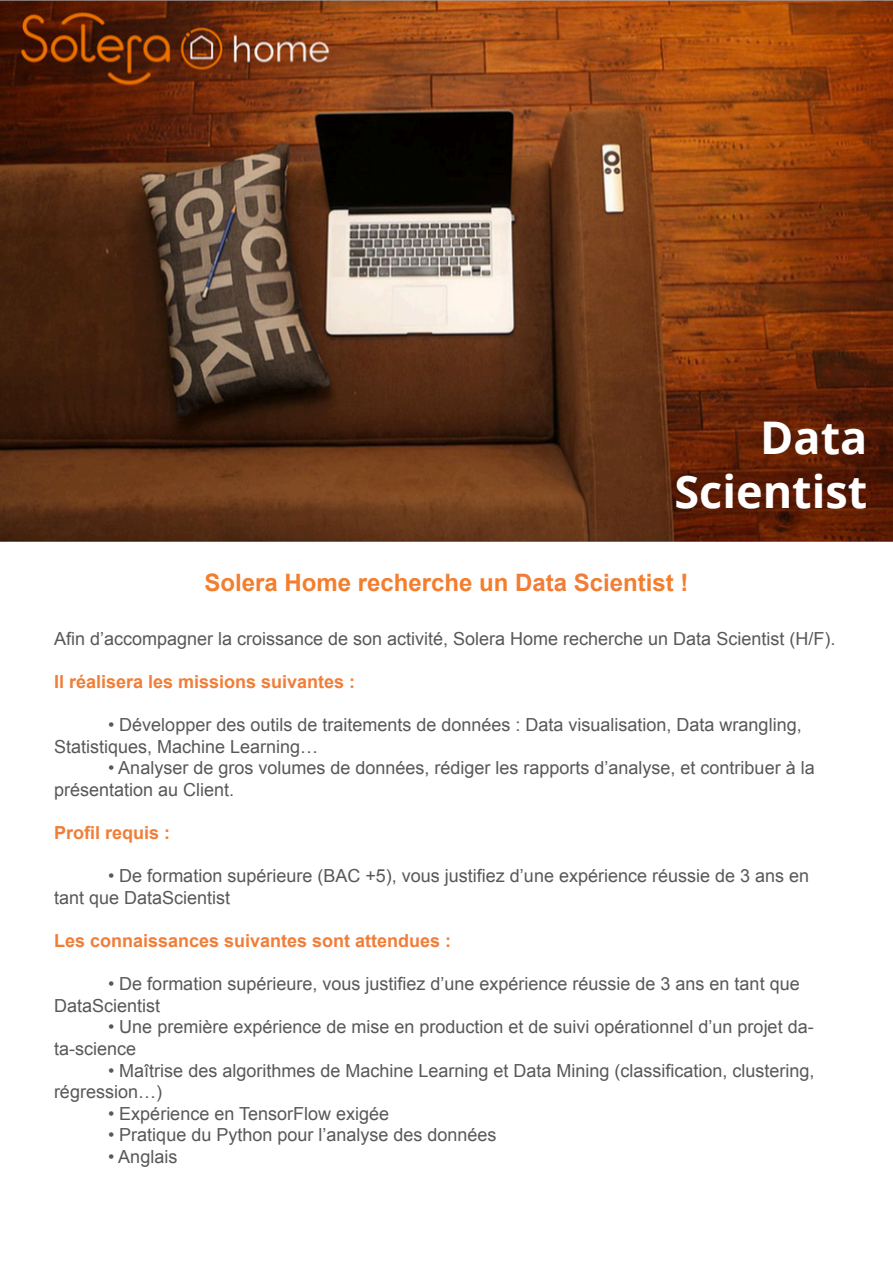
<style>
.page{position:relative;width:893px;height:1263px;background:#fff}
.page>*{position:absolute;margin:0;border:0;box-sizing:border-box;transform-origin:0 0}
.t1{font:700 45px "Open Sans";color:#fff}
.t2{font:700 24px "Arial";color:#f27e2e}
.t3{font:18px/21.6px "Arial";color:#57585a}
.t4{font:700 18px "Arial";color:#f07e39}
.s1{color:#f07e39}
</style>
<div class="page">
<img style="left:0;top:0;width:893px;height:541px">
<p class="t1" style="left:760px;top:405px;width:109px">Data</p>
<p class="t1" style="left:674px;top:459px;width:194px">Scientist</p>
<p class="t2" style="left:204px;top:567px;width:486px">Solera Home recherche un <span class="s1">Data Scie</span>ntist !</p>
<p class="t3" style="left:54px;top:628px;width:783px">Afin d’accompagner la croissance de son activité, Solera Home recherche un Data Scientist (H/F).</p>
<p class="t4" style="left:54px;top:669px;width:303px">Il réalisera les missions suivantes :</p>
<p class="t3" style="left:54px;top:714px;width:749px;text-indent:54px">• Développer des outils de traitements de données : Data visualisation, Data wrangling,<br>Statistiques, Machine Learning…</p>
<p class="t3" style="left:54px;top:757px;width:762px;text-indent:54px">• Analyser de gros volumes de données, rédiger les rapports d’analyse, et contribuer à la présentation au Client.</p>
<p class="t4" style="left:54px;top:821px;width:118px">Profil requis :</p>
<p class="t3" style="left:54px;top:865px;width:757px;text-indent:54px">• De formation supérieure (BAC +5), vous justifiez d’une expérience réussie de 3 ans en tant que DataScientist</p>
<p class="t4" style="left:54px;top:929px;width:399px">Les connaissances suivantes sont attendues :</p>
<p class="t3" style="left:54px;top:973px;width:747px;text-indent:54px">• De formation supérieure, vous justifiez d’une expérience réussie de 3 ans en tant que<br>DataScientist</p>
<p class="t3" style="left:54px;top:1016px;width:761px;text-indent:54px">• Une première expérience de mise en production et de suivi opérationnel d’un projet da&shy;ta-science</p>
<p class="t3" style="left:54px;top:1060px;width:762px;text-indent:54px">• Maîtrise des algorithmes de Machine Learning et Data Mining (classification, clustering, régression…)</p>
<p class="t3" style="left:108px;top:1103px;width:283px">• Expérience en TensorFlow exigée</p>
<p class="t3" style="left:108px;top:1124px;width:390px">• Pratique du Python pour l’analyse des données</p>
<p class="t3" style="left:108px;top:1146px;width:71px">• Anglais</p>
</div>
